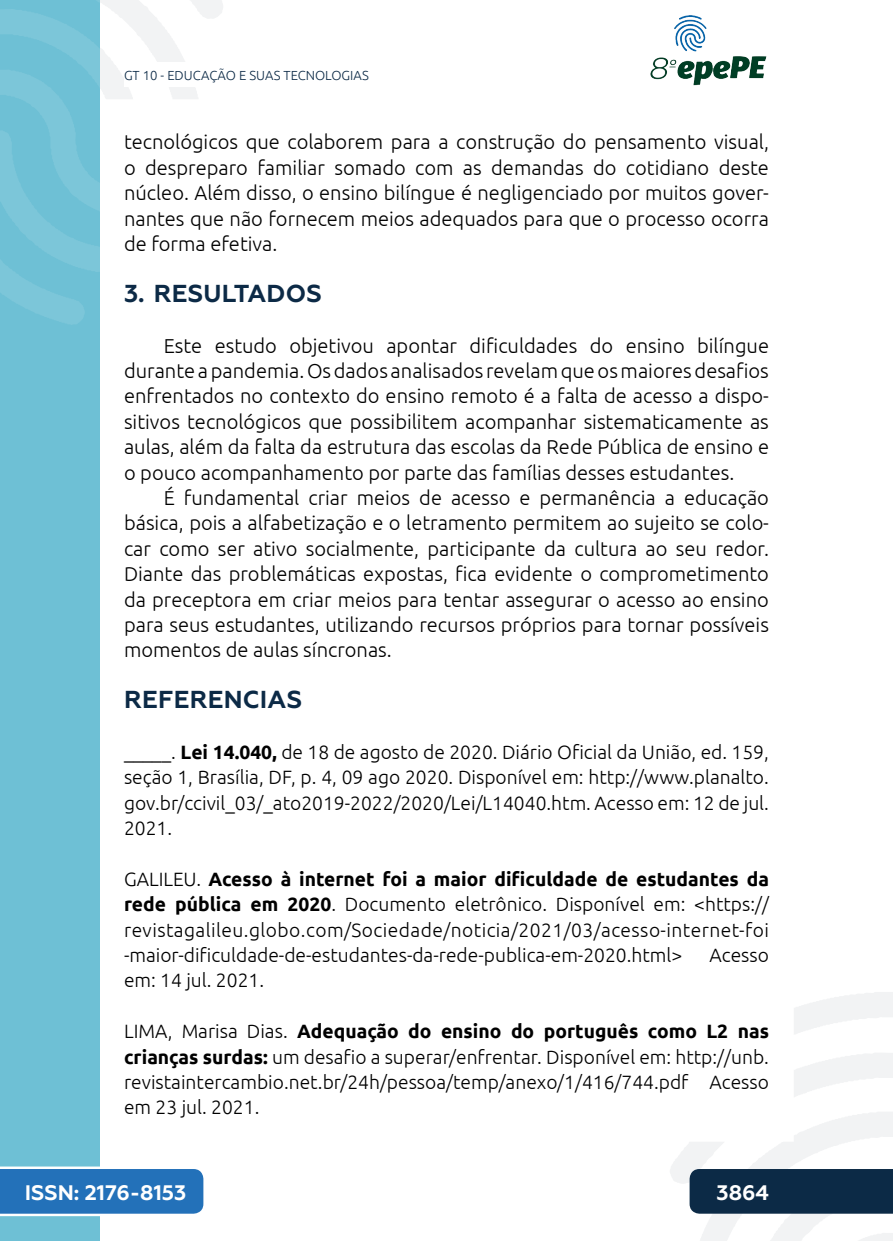
<style>
.page{position:relative;width:893px;height:1241px;background:#fff}
.page>*{position:absolute;margin:0;border:0;box-sizing:border-box;transform-origin:0 0}
._3_SUBTÍTULO{font:700 24.5px "Geometria";letter-spacing:.01em;color:#0c2a46}
.t1{font:700 21px "Geometria";color:#fff}
._5_CORPO{font:300 20.12px/25.4px "Ubuntu";color:#000;text-align:justify}
._11_REFERENCIAS{font:300 19.25px/25.4px "Ubuntu";color:#000;text-align:justify}
.t2{font:300 13.12px "Ubuntu";color:#0c2a46}
.s1{font-weight:700}
</style>
<div class="page">
<svg style="left:670px;top:992px;width:223px;height:248px"></svg>
<svg style="left:99px;top:0;width:124px;height:324px"></svg>
<img style="left:650px;top:15px;width:117px;height:71px">
<div style="left:0;top:0;width:99px;height:1240px;background:#6ec0d5"></div>
<svg style="left:0;top:0;width:99px;height:325px"></svg>
<svg style="left:0;top:1166px;width:203px;height:49px;background:#367dbf"></svg>
<div style="left:690px;top:1168px;width:203px;height:45px;background:#0c2a46"></div>
<div style="left:124px;top:62px;width:516px;height:25px;background:#fff"></div>
<p class="t2" style="left:124px;top:67px;width:246px">GT 10 - EDUCAÇÃO E SUAS TECNOLOGIAS</p>
<p class="_5_CORPO" style="left:124px;top:129px;width:646px">tecnológicos que colaborem para a construção do pensamento visual, o despreparo familiar somado com as demandas do cotidiano deste núcleo. Além disso, o ensino bilíngue é negligenciado por muitos gover&shy;nantes que não fornecem meios adequados para que o processo ocorra de forma efetiva.</p>
<p class="_3_SUBTÍTULO" style="left:124px;top:279px;width:199px">3. RESULTADOS</p>
<p class="_5_CORPO" style="left:124px;top:332px;width:646px;text-indent:40px">Este estudo objetivou apontar dificuldades do ensino bilíngue durante a pandemia. Os dados analisados revelam que os maiores desafios enfrentados no contexto do ensino remoto é a falta de acesso a dispo&shy;sitivos tecnológicos que possibilitem acompanhar sistematicamente as aulas, além da falta da estrutura das escolas da Rede Pública de ensino e o pouco acompanhamento por parte das famílias desses estudantes.</p>
<p class="_5_CORPO" style="left:124px;top:484px;width:646px;text-indent:40px">É fundamental criar meios de acesso e permanência a educação básica, pois a alfabetização e o letramento permitem ao sujeito se colo&shy;car como ser ativo socialmente, participante da cultura ao seu redor.<br>Diante das problemáticas expostas, fica evidente o comprometimento da preceptora em criar meios para tentar assegurar o acesso ao ensino para seus estudantes, utilizando recursos próprios para tornar possíveis momentos de aulas síncronas.</p>
<p class="_3_SUBTÍTULO" style="left:124px;top:685px;width:179px">REFERENCIAS</p>
<p class="_11_REFERENCIAS" style="left:124px;top:738px;width:646px">_____. <span class="s1">Lei 14.040,</span> de 18 de agosto de 2020. Diário Oficial da União, ed. 159, seção 1, Brasília, DF, p. 4, 09 ago 2020. Disponível em: http://www.planalto. gov.br/ccivil_03/_ato2019-2022/2020/Lei/L14040.htm. Acesso em: 12 de jul.<br>2021.</p>
<p class="_11_REFERENCIAS" style="left:124px;top:865px;width:646px">GALILEU. <span class="s1">Acesso à internet foi a maior dificuldade de estudantes da rede pública em 2020</span>. Documento eletrônico. Disponível em: &lt;https:// revistagalileu.globo.com/Sociedade/noticia/2021/03/acesso-internet-foi -maior-dificuldade-de-estudantes-da-rede-publica-em-2020.html&gt;</p>
<p class="_11_REFERENCIAS" style="left:709px;top:941px;width:61px">Acesso</p>
<p class="_11_REFERENCIAS" style="left:124px;top:967px;width:142px">em: 14 jul. 2021.</p>
<p class="_11_REFERENCIAS" style="left:124px;top:1017px;width:646px">LIMA, Marisa Dias. <span class="s1">Adequação do ensino do português como L2 nas crianças surdas:</span> um desafio a superar/enfrentar. Disponível em: http://unb. revistaintercambio.net.br/24h/pessoa/temp/anexo/1/416/744.pdf Acesso em 23 jul. 2021.</p>
<p class="t1" style="left:25px;top:1179px;width:163px">ISSN: 2176-8153</p>
<p class="t1" style="left:717px;top:1179px;width:54px">3864</p>
</div>
